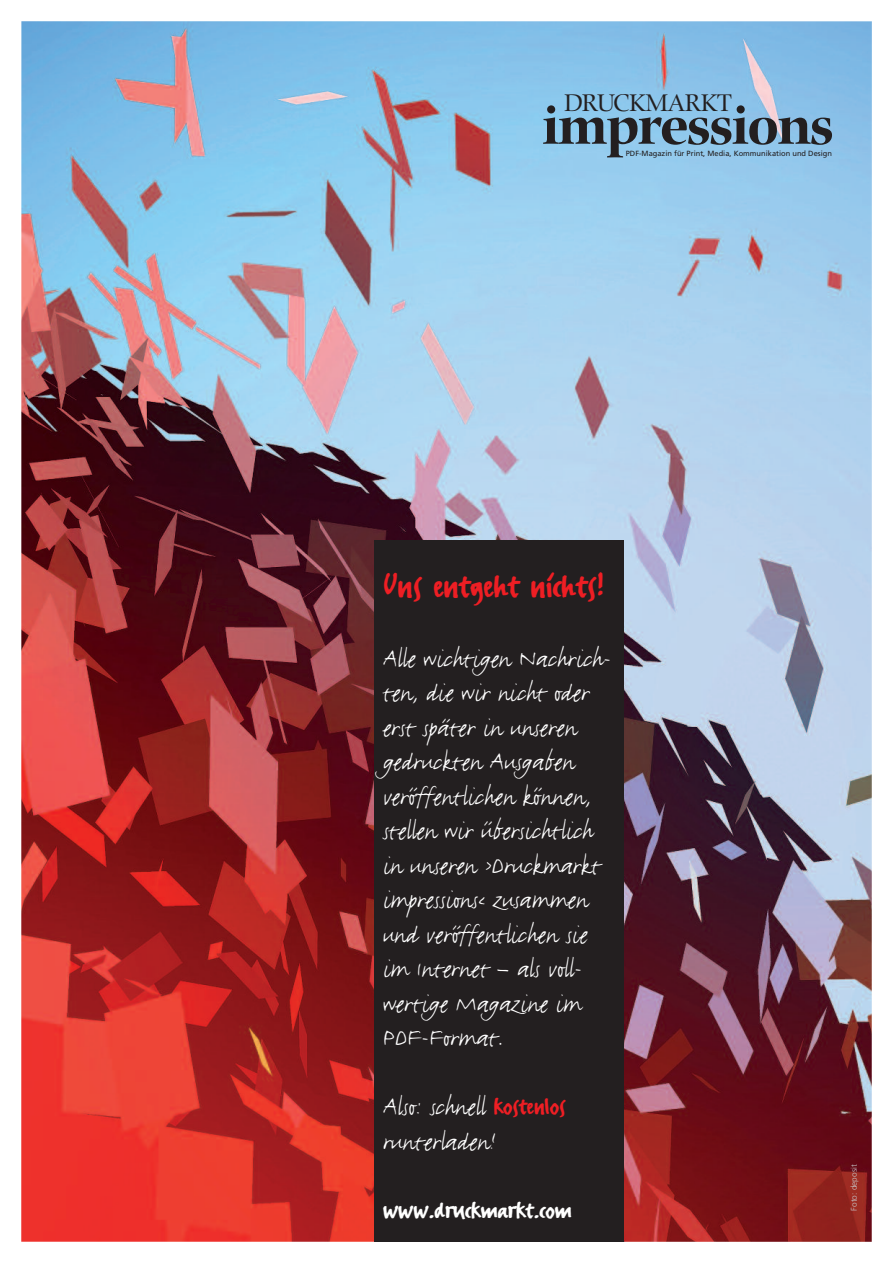
<style>
.page{position:relative;width:893px;height:1263px;background:#fff}
.page>*{position:absolute;margin:0;border:0;box-sizing:border-box;transform-origin:0 0}
.t1{font:700 55.5px "Zapf Renais SB";letter-spacing:-.025em;color:#231f20}
.t2{font:40.5px "FF Erikrighthand";color:#ee1e24}
.t3{font:28.5px/34.5px "FF Justlefthand";color:#fff}
.t4{font:28.5px "FF Erikrighthand";color:#fff}
.t5{font:24.75px "Zapf Renais SB";letter-spacing:-.025em;color:#231f20}
.t6{font:300 8.25px "Frutiger CE";color:#c7c8ca}
.t7{font:7.5px "Frutiger";color:#231f20}
.s1{font-family:"FF Erikrighthand";color:#ee1e24}
</style>
<div class="page">
<img style="left:21px;top:21px;width:851px;height:1221px">
<div style="left:375px;top:540px;width:249px;height:702px;background:#231f20"></div>
<p class="t5" style="left:564px;top:88px;width:169px">DRUCKMARKT</p>
<p class="t7" style="left:626px;top:151px;width:208px">PDF-Magazin für Print, Media, Kommunikation und Design</p>
<h1 class="t1" style="left:542px;top:92px;width:293px">impressions</h1>
<h2 class="t2" style="left:383px;top:559px;width:223px">Uns entgeht nichts!</h2>
<p class="t3" style="left:383px;top:639px;width:230px">Alle wichtigen Nachrich&shy;ten, die wir nicht oder erst später in unseren gedruckten Ausgaben veröffentlichen können, stellen wir übersichtlich in unseren ›Druckmarkt impressions‹ zusammen und veröffentlichen sie im Internet – als voll&shy;wertige Magazine im<br>PDF-Format.</p>
<p class="t3" style="left:383px;top:1087px;width:184px">Also: schnell <span class="s1">kostenlos </span>runterladen!</p>
<p class="t4" style="left:383px;top:1191px;width:190px">www.druckmarkt.com</p>
<p class="t6" style="left:850px;top:1210px;width:47px;rotate:-90deg">Foto: deposit</p>
</div>
